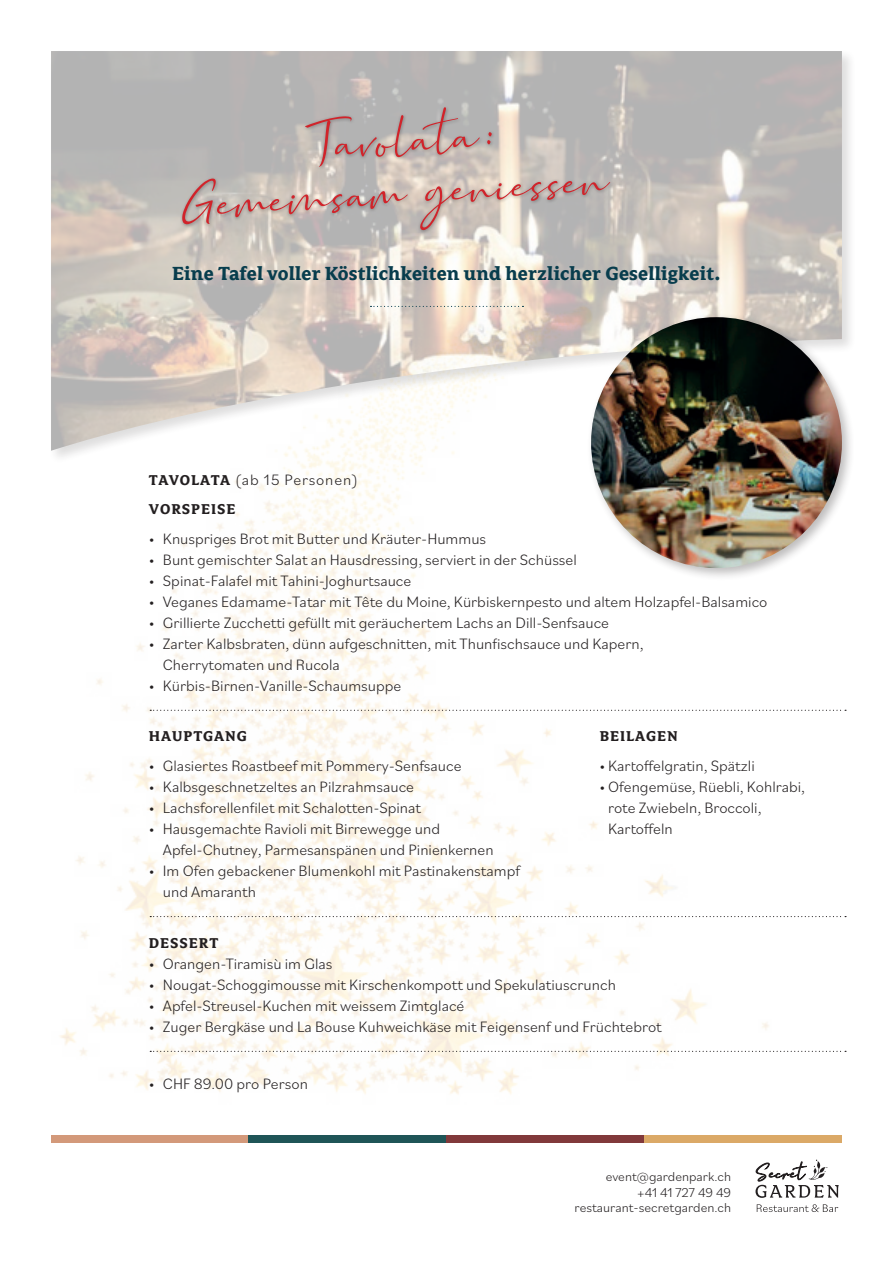
<style>
.page{position:relative;width:893px;height:1263px;background:#fff}
.page>*{position:absolute;margin:0;border:0;box-sizing:border-box;transform-origin:0 0}
.t1{font:52.5px/52.5px "Marthin Slant";color:#d1232a;text-align:center}
.t2{font:700 21px "Avance Pro";letter-spacing:.01em;color:#083d4d}
.t3{font:300 15.75px/21px "Bilo";color:#231f20}
.t4{font:700 15.75px "Avance Pro";letter-spacing:.06em;color:#231f20}
.t5{font:300 15.75px "Bilo";letter-spacing:.05em;color:#231f20}
.t6{font:300 13.5px/16.5px "Bilo";color:#231f20;text-align:right}
.s1{font-family:"Avance Pro";font-weight:700}
</style>
<div class="page">
<img style="left:60px;top:464px;width:718px;height:630px">
<div style="left:49px;top:49px;width:807px;height:415px;background:#231f20;opacity:.5"></div>
<img style="left:51px;top:51px;width:791px;height:400px">
<div style="left:586px;top:312px;width:269px;height:269px;background:#231f20;opacity:.3"></div>
<img style="left:591px;top:317px;width:251px;height:251px;border-radius:125px">
<svg style="left:370px;top:306px;width:153px;height:1px"></svg>
<div style="left:180px;top:105px;width:434px;height:129px;background:#231f20;opacity:.4"></div>
<svg style="left:150px;top:710px;width:696px;height:1px"></svg>
<svg style="left:150px;top:916px;width:696px;height:1px"></svg>
<svg style="left:150px;top:1051px;width:696px;height:1px"></svg>
<div style="left:51px;top:1135px;width:203px;height:8px;background:#d3997a"></div>
<div style="left:249px;top:1135px;width:203px;height:8px;background:#1f5557"></div>
<div style="left:446px;top:1135px;width:204px;height:8px;background:#81393b"></div>
<div style="left:644px;top:1135px;width:198px;height:8px;background:#dba967"></div>
<svg style="left:757px;top:1204px;width:81px;height:8px"></svg>
<svg style="left:755px;top:1160px;width:84px;height:38px"></svg>
<h1 class="t1" style="left:176px;top:121px;width:428px;rotate:-4deg">Tavolata :<br>Gemein sam geniessen</h1>
<h2 class="t2" style="left:172px;top:262px;width:550px">Eine Tafel voller Köstlichkeiten und herzlicher Geselligkeit.</h2>
<p class="t5" style="left:149px;top:468px;width:211px"><span class="s1">TAVOLATA</span> (ab 15 Personen)</p>
<p class="t4" style="left:149px;top:501px;width:88px">VORSPEISE</p>
<p class="t3" style="left:149px;top:527px;width:339px">• Knuspriges Brot mit Butter und Kräuter-Hummus</p>
<p class="t3" style="left:149px;top:548px;width:430px">• Bunt gemischter Salat an Hausdressing, serviert in der Schüssel</p>
<p class="t3" style="left:149px;top:569px;width:264px">• Spinat-Falafel mit Tahini-Joghurtsauce</p>
<p class="t3" style="left:149px;top:590px;width:620px">• Veganes Edamame-Tatar mit Tête du Moine, Kürbiskernpesto und altem Holzapfel-Balsamico</p>
<p class="t3" style="left:149px;top:611px;width:462px">• Grillierte Zucchetti gefüllt mit geräuchertem Lachs an Dill-Senfsauce</p>
<p class="t3" style="left:163px;top:632px;width:482px;text-indent:-14px">• Zarter Kalbsbraten, dünn aufgeschnitten, mit Thunfischsauce und Kapern,<br>Cherrytomaten und Rucola</p>
<p class="t3" style="left:149px;top:674px;width:254px">• Kürbis-Birnen-Vanille-Schaumsuppe</p>
<p class="t4" style="left:149px;top:728px;width:100px">HAUPTGANG</p>
<p class="t3" style="left:149px;top:754px;width:314px">• Glasiertes Roastbeef mit Pommery-Senfsauce</p>
<p class="t3" style="left:149px;top:775px;width:267px">• Kalbsgeschnetzeltes an Pilzrahmsauce</p>
<p class="t3" style="left:149px;top:796px;width:274px">• Lachsforellenfilet mit Schalotten-Spinat</p>
<p class="t3" style="left:163px;top:817px;width:332px;text-indent:-14px">• Hausgemachte Ravioli mit Birrewegge und<br>Apfel-Chutney, Parmesanspänen und Pinienkernen</p>
<p class="t3" style="left:163px;top:859px;width:358px;text-indent:-14px">• Im Ofen gebackener Blumenkohl mit Pastinakenstampf und Amaranth</p>
<p class="t4" style="left:600px;top:728px;width:80px">BEILAGEN</p>
<p class="t3" style="left:600px;top:754px;width:157px">• Kartoffelgratin, Spätzli</p>
<p class="t3" style="left:608px;top:775px;width:198px;text-indent:-9px">• Ofengemüse, Rüebli, Kohlrabi, rote Zwiebeln, Broccoli,<br>Kartoffeln</p>
<p class="t4" style="left:149px;top:934px;width:71px">DESSERT</p>
<p class="t3" style="left:149px;top:952px;width:185px">• Orangen-Tiramisù im Glas</p>
<p class="t3" style="left:149px;top:973px;width:469px">• Nougat-Schoggimousse mit Kirschenkompott und Spekulatiuscrunch</p>
<p class="t3" style="left:149px;top:994px;width:317px">• Apfel-Streusel-Kuchen mit weissem Zimtglacé</p>
<p class="t3" style="left:149px;top:1015px;width:514px">• Zuger Bergkäse und La Bouse Kuhweichkäse mit Feigensenf und Früchtebrot</p>
<p class="t3" style="left:149px;top:1073px;width:161px">• CHF 89.00 pro Person</p>
<p class="t6" style="left:606px;top:1167px;width:127px">event@gardenpark.ch +41 41 727 49 49</p>
<p class="t6" style="left:575px;top:1199px;width:158px">restaurant-secretgarden.ch</p>
</div>
